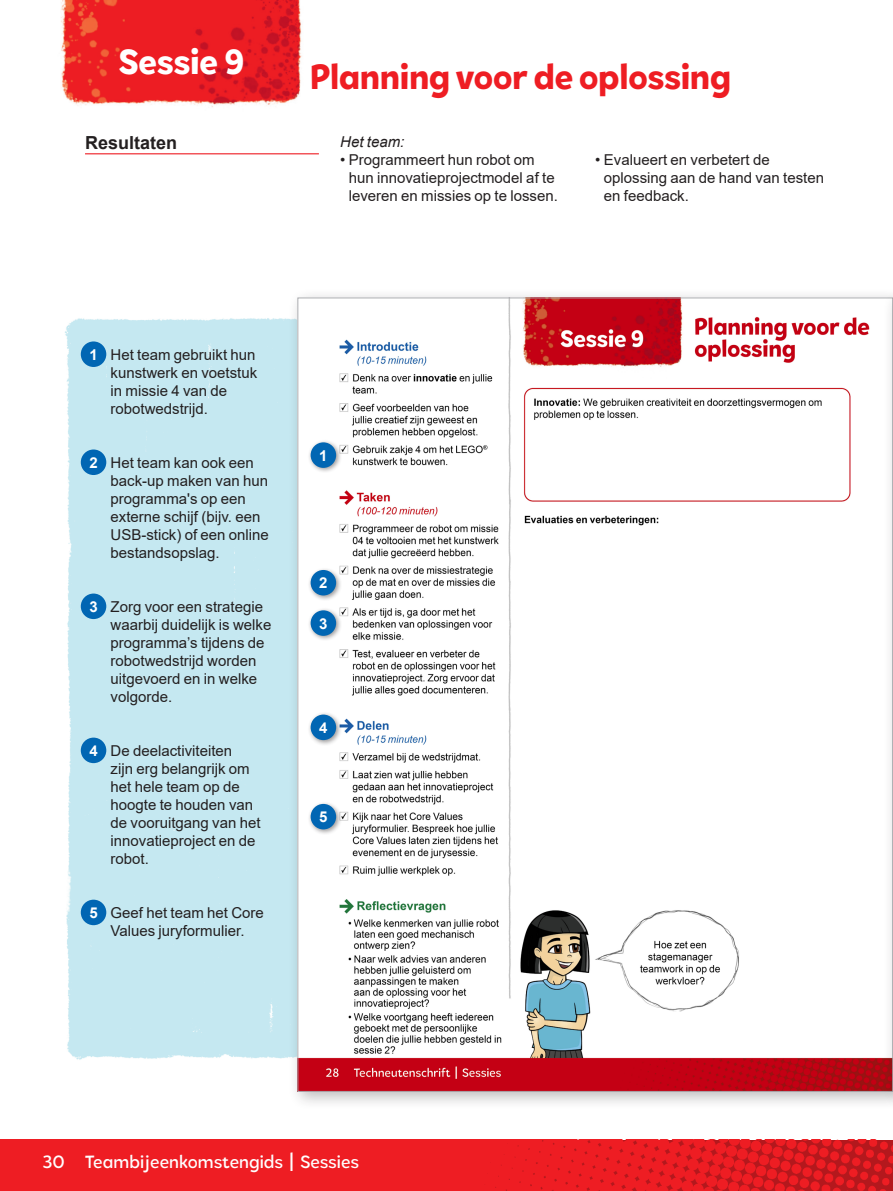
<style>
.page{position:relative;width:893px;height:1191px;background:#fff}
.page>*{position:absolute;margin:0;border:0;box-sizing:border-box;transform-origin:0 0}
.Header_24{font:800 36px "Tobi Pro";letter-spacing:.005em;color:#ee1d23}
.Session_number{font:800 36px "Tobi Pro";color:#fff}
.Footer_12_Regular{font:500 18px "Tobi Pro";color:#fff}
.Subheader_12_Rule_below{font:700 18px "Arial";color:#231f20}
.Basic_Body_10{font:15px/18px "Arial";color:#231f20}
.t1{font:700 15px "Arial";color:#fff}
.Basic_Body_10-2{font:italic 15px "Arial";color:#231f20}
.s1{font-size:27px}
</style>
<div class="page">
<div style="left:65px;top:318px;width:223px;height:742px;background:#c5e8f1"></div>
<img style="left:0;top:1139px;width:893px;height:52px">
<div style="left:288px;top:288px;width:605px;height:822px;background:#231f20;opacity:.3"></div>
<img style="left:300px;top:300px;width:583px;height:789px">
<div style="left:883px;top:288px;width:10px;height:822px;background:#f8f7f8"></div>
<svg style="left:892px;top:298px;width:1px;height:793px"></svg>
<img style="left:61px;top:0;width:241px;height:107px">
<hr style="left:85px;top:153px;width:234px;height:1px;background:#ee1d23">
<div style="left:307px;top:439px;width:35px;height:35px;background:#231f20;opacity:.45"></div>
<div style="left:311px;top:442px;width:25px;height:26px;background:#0166b3;border-radius:50%"></div>
<div style="left:307px;top:567px;width:35px;height:34px;background:#231f20;opacity:.45"></div>
<div style="left:311px;top:570px;width:25px;height:25px;background:#0166b3;border-radius:50%"></div>
<div style="left:307px;top:607px;width:35px;height:34px;background:#231f20;opacity:.45"></div>
<div style="left:311px;top:610px;width:25px;height:26px;background:#0166b3;border-radius:50%"></div>
<div style="left:307px;top:711px;width:35px;height:35px;background:#231f20;opacity:.45"></div>
<div style="left:311px;top:714px;width:25px;height:26px;background:#0166b3;border-radius:50%"></div>
<div style="left:307px;top:800px;width:35px;height:35px;background:#231f20;opacity:.45"></div>
<div style="left:311px;top:804px;width:25px;height:25px;background:#0166b3;border-radius:50%"></div>
<div style="left:81px;top:341px;width:25px;height:26px;background:#0166b3;border-radius:50%"></div>
<div style="left:81px;top:449px;width:25px;height:26px;background:#0166b3;border-radius:50%"></div>
<div style="left:81px;top:593px;width:25px;height:26px;background:#0166b3;border-radius:50%"></div>
<div style="left:81px;top:737px;width:25px;height:26px;background:#0166b3;border-radius:50%"></div>
<div style="left:81px;top:899px;width:25px;height:26px;background:#0166b3;border-radius:50%"></div>
<p class="Session_number" style="left:118px;top:39px;width:128px">Sessie 9</p>
<p class="Header_24" style="left:310px;top:53px;width:422px">Planning voor de oplossing</p>
<p class="Subheader_12_Rule_below" style="left:85px;top:130px;width:94px">Resultaten</p>
<p class="Basic_Body_10-2" style="left:340px;top:132px;width:66px">Het team:</p>
<p class="Basic_Body_10" style="left:349px;top:150px;width:211px;text-indent:-9px">• Programmeert hun robot om hun innovatieprojectmodel af te leveren en missies op te lossen.</p>
<p class="Basic_Body_10" style="left:604px;top:150px;width:222px;text-indent:-9px">• Evalueert en verbetert de oplossing aan de hand van testen en feedback.</p>
<p class="t1" style="left:89px;top:344px;width:10px">1</p>
<p class="Basic_Body_10" style="left:111px;top:345px;width:148px">Het team gebruikt hun kunstwerk en voetstuk in missie 4 van de robotwedstrijd.</p>
<p class="t1" style="left:89px;top:452px;width:10px">2</p>
<p class="Basic_Body_10" style="left:111px;top:453px;width:160px">Het team kan ook een back-up maken van hun programma's op een externe schijf (bijv. een<br>USB-stick) of een online bestandsopslag.</p>
<p class="t1" style="left:319px;top:445px;width:10px">1</p>
<p class="t1" style="left:89px;top:596px;width:10px">3</p>
<p class="Basic_Body_10" style="left:111px;top:597px;width:162px">Zorg voor een strategie waarbij duidelijk is welke programma’s tijdens de robotwedstrijd worden uitgevoerd en in welke volgorde.</p>
<p class="t1" style="left:319px;top:572px;width:10px">2</p>
<p class="t1" style="left:319px;top:612px;width:10px">3</p>
<p class="t1" style="left:319px;top:717px;width:10px">4</p>
<p class="t1" style="left:89px;top:740px;width:10px">4</p>
<p class="Basic_Body_10" style="left:111px;top:741px;width:152px">De deelactiviteiten<br>zijn erg belangrijk om het hele team op de hoogte te houden van de vooruitgang van het innovatieproject en de robot.</p>
<p class="t1" style="left:319px;top:806px;width:10px">5</p>
<p class="t1" style="left:89px;top:902px;width:10px">5</p>
<p class="Basic_Body_10" style="left:111px;top:903px;width:155px">Geef het team het Core<br>Values juryformulier.</p>
<p class="Footer_12_Regular" style="left:43px;top:1150px;width:24px">30</p>
<p class="Footer_12_Regular" style="left:85px;top:1150px;width:275px">Teambijeenkomstengids <span class="s1">I</span> Sessies</p>
</div>
